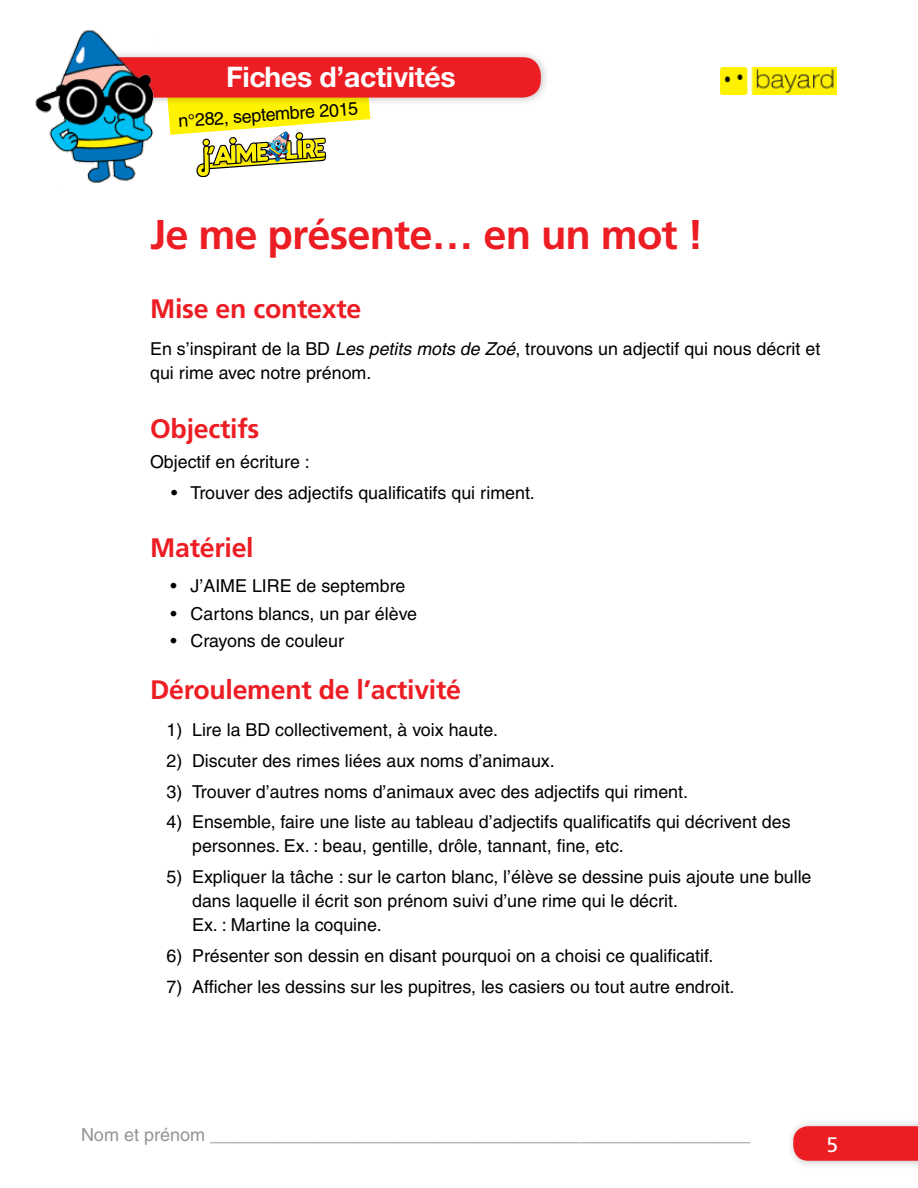
<style>
.page{position:relative;width:918px;height:1188px;background:#fff}
.page>*{position:absolute;margin:0;border:0;box-sizing:border-box;transform-origin:0 0}
.t1{font:700 41.55px "Frutiger";letter-spacing:-.02em;color:#ed1d24}
.t2{font:700 28.35px "Helvetica Neue CE";letter-spacing:-.01em;color:#fff}
.t3{font:700 26.7px "Frutiger";letter-spacing:-.01em;color:#ed1d24}
.t4{font:21px "Frutiger";color:#fff}
.t5{font:18px "Helvetica";color:#939598}
.t6{font:18px "Helvetica";color:#000}
.t7{font:17.85px/24px "Helvetica";color:#000}
.s1{font-style:italic}
</style>
<div class="page">
<div style="left:786px;top:1119px;width:132px;height:51px;background:#000;opacity:.25"></div>
<svg style="left:793px;top:1126px;width:125px;height:35px;background:#ec242a"></svg>
<img style="left:720px;top:67px;width:117px;height:28px">
<div style="left:80px;top:50px;width:469px;height:56px;background:#000;opacity:.25"></div>
<div style="left:88px;top:57px;width:453px;height:41px;background:#ed1d24;border-radius:18px"></div>
<img style="left:35px;top:30px;width:140px;height:153px">
<svg style="left:166px;top:65px;width:204px;height:112px"></svg>
<h2 class="t2" style="left:226px;top:59px;width:231px">Fiches d’activités</h2>
<p class="t6" style="left:178px;top:110px;width:182px;rotate:-4deg">n°282, septembre 2015</p>
<h1 class="t1" style="left:150px;top:210px;width:555px">Je me présente… en un mot !</h1>
<h3 class="t3" style="left:150px;top:293px;width:213px">Mise en contexte</h3>
<p class="t7" style="left:150px;top:337px;width:672px">En s’inspirant de la BD <span class="s1">Les petits mots de Zoé</span>, trouvons un adjectif qui nous décrit et qui rime avec notre prénom.</p>
<h3 class="t3" style="left:150px;top:413px;width:111px">Objectifs</h3>
<p class="t7" style="left:150px;top:450px;width:161px">Objectif en écriture :</p>
<p class="t7" style="left:171px;top:481px;width:365px">• Trouver des adjectifs qualificatifs qui riment.</p>
<h3 class="t3" style="left:150px;top:532px;width:105px">Matériel</h3>
<p class="t7" style="left:170px;top:574px;width:237px">• J’AIME LIRE de septembre</p>
<p class="t7" style="left:170px;top:601px;width:248px">• Cartons blancs, un par élève</p>
<p class="t7" style="left:170px;top:629px;width:175px">• Crayons de couleur</p>
<h3 class="t3" style="left:150px;top:674px;width:313px">Déroulement de l’activité</h3>
<p class="t7" style="left:167px;top:718px;width:333px">1) Lire la BD collectivement, à voix haute.</p>
<p class="t7" style="left:167px;top:749px;width:390px">2) Discuter des rimes liées aux noms d’animaux.</p>
<p class="t7" style="left:167px;top:779px;width:523px">3) Trouver d’autres noms d’animaux avec des adjectifs qui riment.</p>
<p class="t7" style="left:192px;top:810px;width:600px;text-indent:-26px">4) Ensemble, faire une liste au tableau d’adjectifs qualificatifs qui décrivent des personnes. Ex. : beau, gentille, drôle, tannant, fine, etc.</p>
<p class="t7" style="left:192px;top:865px;width:621px;text-indent:-26px">5) Expliquer la tâche : sur le carton blanc, l’élève se dessine puis ajoute une bulle dans laquelle il écrit son prénom suivi d’une rime qui le décrit.<br>Ex. : Martine la coquine.</p>
<p class="t7" style="left:167px;top:944px;width:548px">6) Présenter son dessin en disant pourquoi on a choisi ce qualificatif.</p>
<p class="t7" style="left:167px;top:974px;width:569px">7) Afficher les dessins sur les pupitres, les casiers ou tout autre endroit.</p>
<p class="t5" style="left:81px;top:1125px;width:671px">Nom et prénom ______________________________________________________</p>
<p class="t4" style="left:827px;top:1133px;width:13px">5</p>
</div>
